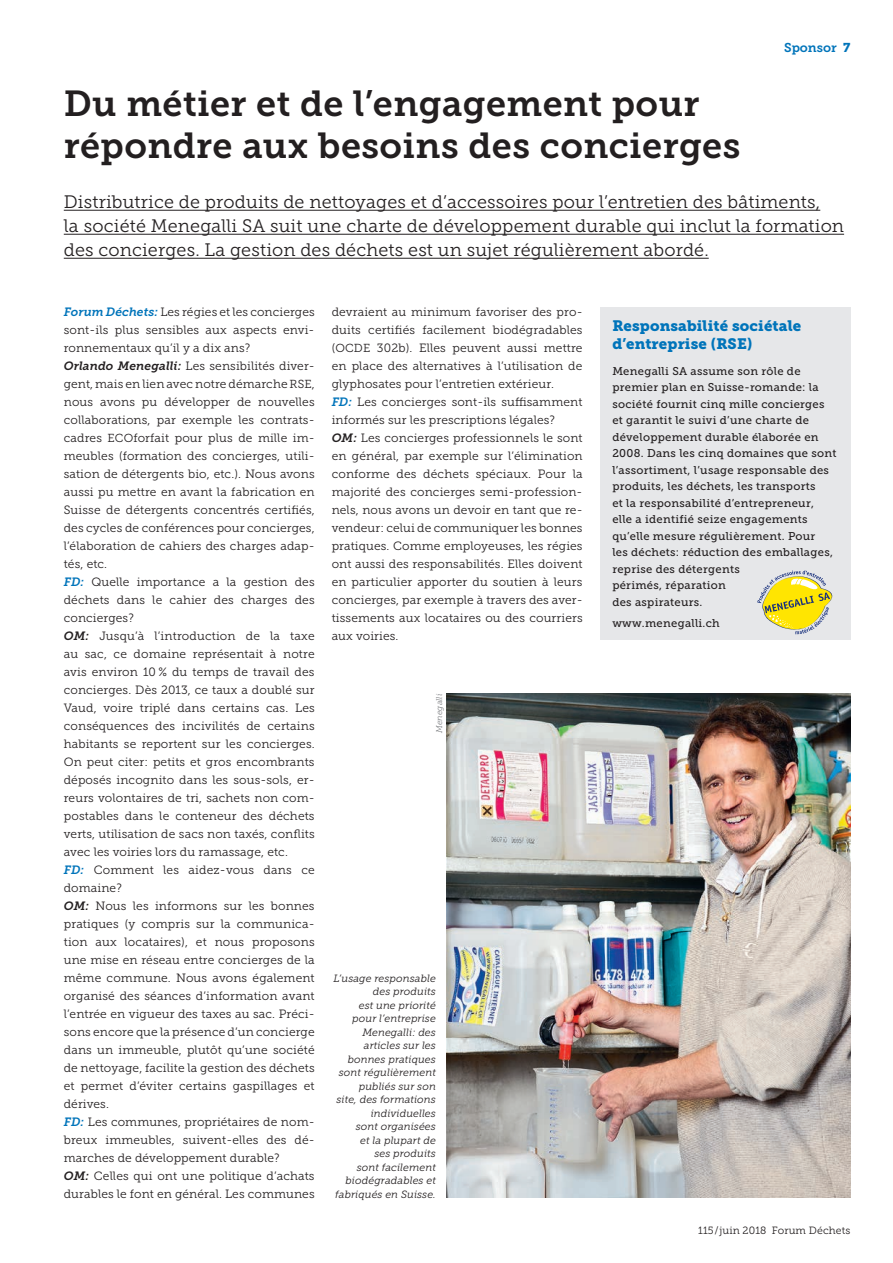
<style>
.page{position:relative;width:893px;height:1263px;background:#fff}
.page>*{position:absolute;margin:0;border:0;box-sizing:border-box;transform-origin:0 0}
.t1{font:36px/42px "Museo Slab 700";letter-spacing:.01em;color:#231f20}
.t2{font:18px/24px "Museo Slab 300";letter-spacing:.01em;color:#231f20}
.t3{font:15px/18px "Museo Slab 900";letter-spacing:.01em;color:#0074ba}
.t4{font:12.75px "Museo Slab 700";color:#0074ba}
.t5{font:12px/18px "Museo Slab 300";letter-spacing:.01em;color:#231f20}
.t6{font:11.25px/16.5px "Museo Slab 500";letter-spacing:.025em;color:#231f20}
.t7{font:italic 10.5px/13.5px "Museo Slab 300";letter-spacing:.01em;color:#231f20;text-align:right}
.t8{font:10.5px "Museo Slab 300";letter-spacing:.01em;color:#231f20}
.t9{font:italic 8.25px "Museo Slab 300";letter-spacing:.01em;color:#808285}
.s1{font-family:"Museo Slab 900"}
.s2{font-family:"Museo Slab 700";font-style:italic;color:#0074ba}
.s3{font-family:"Museo Slab 700";font-style:italic}
.s4{font-size:11.7px}
</style>
<div class="page">
<img style="left:447px;top:694px;width:403px;height:504px">
<hr style="left:64px;top:210px;width:756px;height:1px;background:#231f20">
<hr style="left:64px;top:234px;width:780px;height:1px;background:#231f20">
<hr style="left:64px;top:258px;width:645px;height:1px;background:#231f20">
<div style="left:600px;top:307px;width:250px;height:333px;background:#e6e7e9"></div>
<svg style="left:757px;top:570px;width:75px;height:64px"></svg>
<p class="t4" style="left:784px;top:40px;width:68px">Sponsor <span class="s1">7</span></p>
<h1 class="t1" style="left:64px;top:83px;width:678px">Du métier et de l’engagement pour répondre aux besoins des concierges</h1>
<p class="t2" style="left:64px;top:190px;width:782px">Distributrice de produits de nettoyages et d’accessoires pour l’entretien des bâtiments,<br>la société Menegalli SA suit une charte de développement durable qui inclut la formation des concierges. La gestion des déchets est un sujet régulièrement abordé.</p>
<p class="t5" style="left:64px;top:303px;width:252px"><span class="s2">Forum Déchets:</span> Les régies et les concierges sont-ils plus sensibles aux aspects envi&shy;ronnementaux qu’il y a dix ans?<br><span class="s3">Orlando Menegalli:</span> Les sensibilités diver&shy;gent, mais en lien avec notre démarche <span class="s4">RSE</span>, nous avons pu développer de nouvelles collaborations, par exemple les contrats&shy;cadres <span class="s4">ECO</span>forfait pour plus de mille im&shy;meubles (formation des concierges, utili&shy;sation de détergents bio, etc.). Nous avons aussi pu mettre en avant la fabrication en Suisse de détergents concentrés certifiés, des cycles de conférences pour concierges, l’élaboration de cahiers des charges adap&shy;tés, etc.<br><span class="s2">FD:</span> Quelle importance a la gestion des déchets dans le cahier des charges des concierges?<br><span class="s3">OM:</span> Jusqu’à l’introduction de la taxe au sac, ce domaine représentait à notre avis environ 10 % du temps de travail des concierges. Dès 2013, ce taux a doublé sur Vaud, voire triplé dans certains cas. Les conséquences des incivilités de certains habitants se reportent sur les concierges.<br>On peut citer: petits et gros encombrants déposés incognito dans les sous-sols, er&shy;reurs volontaires de tri, sachets non com&shy;postables dans le conteneur des déchets verts, utilisation de sacs non taxés, conflits avec les voiries lors du ramassage, etc.<br><span class="s2">FD:</span> Comment les aidez-vous dans ce domaine?<br><span class="s3">OM:</span> Nous les informons sur les bonnes pratiques (y compris sur la communica&shy;tion aux locataires), et nous proposons une mise en réseau entre concierges de la même commune. Nous avons également organisé des séances d’information avant l’entrée en vigueur des taxes au sac. Préci&shy;sons encore que la présence d’un concierge dans un immeuble, plutôt qu’une société de nettoyage, facilite la gestion des déchets et permet d’éviter certains gaspillages et dérives.<br><span class="s2">FD:</span> Les communes, propriétaires de nom&shy;breux immeubles, suivent-elles des dé&shy;marches de développement durable?<br><span class="s3">OM:</span> Celles qui ont une politique d’achats durables le font en général. Les communes</p>
<p class="t5" style="left:332px;top:303px;width:253px">devraient au minimum favoriser des pro&shy;duits certifiés facilement biodégradables (<span class="s4">OCDE</span> 302b). Elles peuvent aussi mettre en place des alternatives à l’utilisation de glyphosates pour l’entretien extérieur.<br><span class="s2">FD:</span> Les concierges sont-ils suffisamment informés sur les prescriptions légales?<br><span class="s3">OM:</span> Les concierges professionnels le sont en général, par exemple sur l’élimination conforme des déchets spéciaux. Pour la majorité des concierges semi-profession&shy;nels, nous avons un devoir en tant que re&shy;vendeur: celui de communiquer les bonnes pratiques. Comme employeuses, les régies ont aussi des responsabilités. Elles doivent en particulier apporter du soutien à leurs concierges, par exemple à travers des aver&shy;tissements aux locataires ou des courriers aux voiries.</p>
<p class="t9" style="left:435px;top:733px;width:41px;rotate:-90deg">Menegalli</p>
<p class="t7" style="left:333px;top:972px;width:104px">L’usage responsable des produits<br>est une priorité pour l’entreprise<br>Menegalli: des articles sur les bonnes pratiques sont régulièrement publiés sur son<br>site, des formations individuelles<br>sont organisées<br>et la plupart de<br>ses produits<br>sont facilement biodégradables et fabriqués en Suisse.</p>
<p class="t3" style="left:612px;top:317px;width:190px">Responsabilité sociétale d’entreprise (RSE)</p>
<p class="t6" style="left:612px;top:363px;width:226px">Menegalli SA assume son rôle de premier plan en Suisse-romande: la société fournit cinq mille concierges et garantit le suivi d’une charte de développement durable élaborée en 2008. Dans les cinq domaines que sont l’assortiment, l’usage responsable des produits, les déchets, les transports<br>et la responsabilité d’entrepreneur, elle a identifié seize engagements qu’elle mesure régulièrement. Pour<br>les déchets: réduction des emballages, reprise des détergents<br>périmés, réparation<br>des aspirateurs.</p>
<p class="t6" style="left:612px;top:615px;width:109px">www.menegalli.ch</p>
<p class="t8" style="left:698px;top:1224px;width:154px">115/juin 2018 Forum Déchets</p>
</div>
